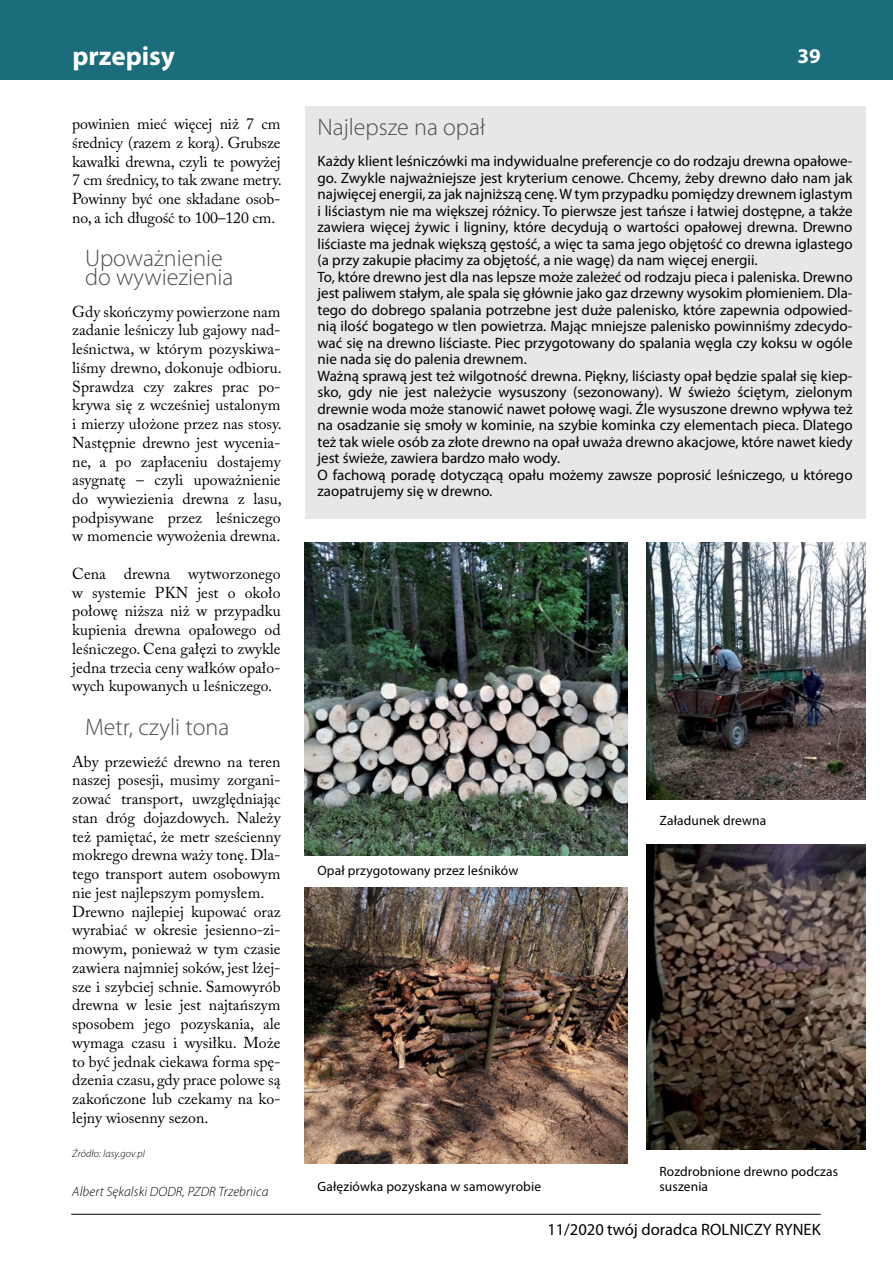
<style>
.page{position:relative;width:893px;height:1263px;background:#fff}
.page>*{position:absolute;margin:0;border:0;box-sizing:border-box;transform-origin:0 0}
._5-odstep{font:700 27px "Myriad Pro";color:#fff}
._4-śródtytuł{font:300 24px/18.8px "Myriad Pro";color:#4d4d4f}
.t1{font:700 21px "Myriad Pro";color:#fff}
.pagina{font:16.5px "Myriad Pro";color:#000}
._5-podstawowy{font:15.75px/18.8px "Adobe Caslon Pro";color:#000;text-align:justify}
._5-podstawowy_krótko{font:15px/16.5px "Myriad Pro";color:#000;text-align:justify}
.zdjecie_i_PATRZ_WYKR{font:13.5px/15px "Myriad Pro";letter-spacing:.01em;color:#000}
._6-podpis-nazwisko{font:italic 300 13.5px "Myriad Pro";letter-spacing:.01em;color:#000}
._7-zrodla{font:italic 300 10.5px "Myriad Pro";letter-spacing:.01em;color:#000}
</style>
<div class="page">
<div style="left:0;top:0;width:893px;height:79px;background:#1c6d7c"></div>
<div style="left:305px;top:106px;width:560px;height:413px;background:#e6e7e8"></div>
<img style="left:305px;top:542px;width:322px;height:314px">
<img style="left:305px;top:887px;width:322px;height:276px">
<img style="left:647px;top:845px;width:218px;height:304px">
<img style="left:647px;top:542px;width:218px;height:258px">
<hr style="left:71px;top:1214px;width:750px;height:1px;background:#000">
<p class="_5-odstep" style="left:68px;top:35px;width:140px">aktualności</p>
<p class="_5-odstep" style="left:72px;top:39px;width:104px">przepisy</p>
<p class="t1" style="left:797px;top:43px;width:25px">39</p>
<p class="_5-podstawowy" style="left:72px;top:114px;width:211px">powinien mieć więcej niż 7 cm średnicy (razem z korą). Grubsze kawałki drewna, czyli te powyżej 7 cm średnicy, to tak zwane metry.<br>Powinny być one składane osob&shy;no, a ich długość to 100–120 cm.</p>
<p class="_4-śródtytuł" style="left:85px;top:249px;width:150px">Upoważnienie do wywiezienia</p>
<p class="_5-podstawowy" style="left:72px;top:302px;width:211px">Gdy skończymy powierzone nam zadanie leśniczy lub gajowy nad&shy;leśnictwa, w którym pozyskiwa&shy;liśmy drewno, dokonuje odbioru.<br>Sprawdza czy zakres prac po&shy;krywa się z wcześniej ustalonym i mierzy ułożone przez nas stosy.<br>Następnie drewno jest wycenia&shy;ne, a po zapłaceniu dostajemy asygnatę – czyli upoważnienie do wywiezienia drewna z lasu, podpisywane przez leśniczego w momencie wywożenia drewna.</p>
<p class="_5-podstawowy" style="left:72px;top:564px;width:210px">Cena drewna wytworzonego w systemie PKN jest o około połowę niższa niż w przypadku kupienia drewna opałowego od leśniczego. Cena gałęzi to zwykle jedna trzecia ceny wałków opało&shy;wych kupowanych u leśniczego.</p>
<p class="_4-śródtytuł" style="left:85px;top:717px;width:146px">Metr, czyli tona</p>
<p class="_5-podstawowy" style="left:72px;top:752px;width:210px">Aby przewieźć drewno na teren naszej posesji, musimy zorgani&shy;zować transport, uwzględniając stan dróg dojazdowych. Należy też pamiętać, że metr sześcienny mokrego drewna waży tonę. Dla&shy;tego transport autem osobowym nie jest najlepszym pomysłem.</p>
<p class="_5-podstawowy" style="left:72px;top:902px;width:210px">Drewno najlepiej kupować oraz wyrabiać w okresie jesienno-zi&shy;mowym, ponieważ w tym czasie zawiera najmniej soków, jest lżej&shy;sze i szybciej schnie. Samowyrób drewna w lesie jest najtańszym sposobem jego pozyskania, ale wymaga czasu i wysiłku. Może to być jednak ciekawa forma spę&shy;dzenia czasu, gdy prace polowe są zakończone lub czekamy na ko&shy;lejny wiosenny sezon.</p>
<p class="_7-zrodla" style="left:72px;top:1147px;width:74px">Źródło: lasy.gov.pl</p>
<p class="_6-podpis-nazwisko" style="left:72px;top:1183px;width:198px">Albert Sękalski DODR, PZDR Trzebnica</p>
<p class="_4-śródtytuł" style="left:317px;top:117px;width:169px">Najlepsze na opał</p>
<p class="_5-podstawowy_krótko" style="left:317px;top:153px;width:537px">Każdy klient leśniczówki ma indywidualne preferencje co do rodzaju drewna opałowe&shy;go. Zwykle najważniejsze jest kryterium cenowe. Chcemy, żeby drewno dało nam jak najwięcej energii, za jak najniższą cenę. W tym przypadku pomiędzy drewnem iglastym i liściastym nie ma większej różnicy. To pierwsze jest tańsze i łatwiej dostępne, a także zawiera więcej żywic i ligniny, które decydują o wartości opałowej drewna. Drewno liściaste ma jednak większą gęstość, a więc ta sama jego objętość co drewna iglastego (a przy zakupie płacimy za objętość, a nie wagę) da nam więcej energii.</p>
<p class="_5-podstawowy_krótko" style="left:317px;top:268px;width:537px">To, które drewno jest dla nas lepsze może zależeć od rodzaju pieca i paleniska. Drewno jest paliwem stałym, ale spala się głównie jako gaz drzewny wysokim płomieniem. Dla&shy;tego do dobrego spalania potrzebne jest duże palenisko, które zapewnia odpowied&shy;nią ilość bogatego w tlen powietrza. Mając mniejsze palenisko powinniśmy zdecydo&shy;wać się na drewno liściaste. Piec przygotowany do spalania węgla czy koksu w ogóle nie nada się do palenia drewnem.</p>
<p class="_5-podstawowy_krótko" style="left:317px;top:367px;width:537px">Ważną sprawą jest też wilgotność drewna. Piękny, liściasty opał będzie spalał się kiep&shy;sko, gdy nie jest należycie wysuszony (sezonowany). W świeżo ściętym, zielonym drewnie woda może stanowić nawet połowę wagi. Źle wysuszone drewno wpływa też na osadzanie się smoły w kominie, na szybie kominka czy elementach pieca. Dlatego też tak wiele osób za złote drewno na opał uważa drewno akacjowe, które nawet kiedy jest świeże, zawiera bardzo mało wody.</p>
<p class="_5-podstawowy_krótko" style="left:317px;top:466px;width:537px">O fachową poradę dotyczącą opału możemy zawsze poprosić leśniczego, u którego zaopatrujemy się w drewno.</p>
<p class="zdjecie_i_PATRZ_WYKR" style="left:317px;top:862px;width:202px">Opał przygotowany przez leśników</p>
<p class="zdjecie_i_PATRZ_WYKR" style="left:659px;top:812px;width:108px">Załadunek drewna</p>
<p class="zdjecie_i_PATRZ_WYKR" style="left:317px;top:1178px;width:225px">Gałęziówka pozyskana w samowyrobie</p>
<p class="zdjecie_i_PATRZ_WYKR" style="left:659px;top:1164px;width:180px">Rozdrobnione drewno podczas suszenia</p>
<p class="pagina" style="left:547px;top:1219px;width:275px">11/2020 twój doradca ROLNICZY RYNEK</p>
</div>
